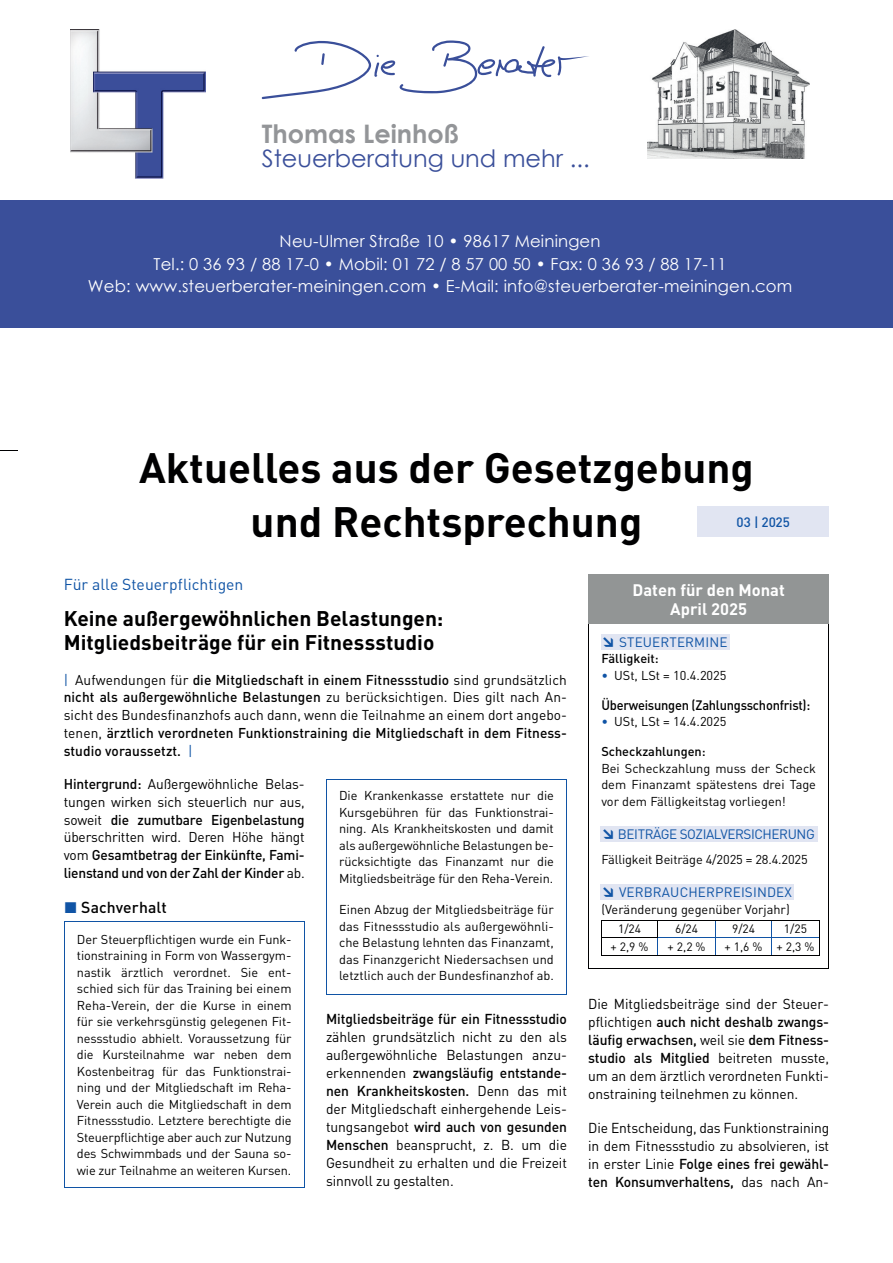
<style>
.page{position:relative;width:893px;height:1263px;background:#fff}
.page>*{position:absolute;margin:0;border:0;box-sizing:border-box;transform-origin:0 0}
.t1{font:700 42px/54px "DIN Pro";color:#000001;text-align:center}
.t2{font:700 25.5px "Century Gothic";color:#939598}
.t3{font:24px "Century Gothic";color:#3a4f9a}
.t4{font:700 21px/24px "DIN Pro";color:#000001}
.t5{font:16.5px/22.5px "Century Gothic";letter-spacing:.01em;color:#fff;text-align:center}
.t6{font:700 16.5px/19.5px "DIN Pro";color:#fff;text-align:center}
.t7{font:15.75px "DIN Pro";color:#1054a5}
.t8{font:500 15.75px "DIN Pro";letter-spacing:.005em;color:#000001}
.t9{font:14.25px/18px "DIN Pro";letter-spacing:-.005em;color:#000001;text-align:justify}
.t10{font:500 14.25px "DIN Pro";letter-spacing:-.005em;color:#000001}
.t11{font:500 14.1px/17.9px "DIN Pro";letter-spacing:-.01em;color:#000001;text-align:justify}
.t12{font:13.5px "DIN Pro";letter-spacing:.01em;color:#1054a5}
.t13{font:500 13.5px "DIN Pro";letter-spacing:-.015em;color:#000001;scale:.95 1}
.t14{font:13.5px "DIN Pro";letter-spacing:-.03em;color:#1054a5}
.t15{font:500 13.5px "DIN Pro";color:#1054a5}
.t16{font:12.75px/16.5px "DIN Pro";letter-spacing:-.01em;color:#000001;text-align:justify}
.t17{font:500 12.75px "DIN Pro";color:#000001}
.t18{font:12px "DIN Pro";color:#000001}
.s1{font-weight:400;color:#1054a5}
.s2{font-weight:400}
.s3{color:#1054a5}
.s4{font-weight:500}
.s5{font-weight:900}
</style>
<div class="page">
<div style="left:697px;top:506px;width:132px;height:31px;background:#e1e5f2"></div>
<div style="left:589px;top:574px;width:240px;height:50px;background:#929595"></div>
<hr style="left:588px;top:624px;width:1px;height:344px;background:#000001">
<hr style="left:828px;top:624px;width:1px;height:344px;background:#000001">
<hr style="left:588px;top:968px;width:241px;height:1px;background:#000001">
<hr style="left:588px;top:574px;width:241px;height:1px;background:#929595">
<hr style="left:588px;top:575px;width:1px;height:48px;background:#929595">
<hr style="left:588px;top:623px;width:241px;height:1px;background:#929595">
<div style="left:601px;top:634px;width:129px;height:15px;background:#e1e5f2"></div>
<div style="left:600px;top:826px;width:217px;height:15px;background:#e1e5f2"></div>
<div style="left:601px;top:885px;width:193px;height:15px;background:#e1e5f2"></div>
<hr style="left:601px;top:955px;width:56px;height:1px;background:#000001">
<hr style="left:657px;top:955px;width:59px;height:1px;background:#000001">
<hr style="left:716px;top:955px;width:55px;height:1px;background:#000001">
<hr style="left:771px;top:955px;width:49px;height:1px;background:#000001">
<svg style="left:601px;top:920px;width:219px;height:35px"></svg>
<hr style="left:601px;top:937px;width:57px;height:1px;background:#000001">
<hr style="left:64px;top:921px;width:241px;height:1px;background:#1054a5">
<hr style="left:64px;top:922px;width:1px;height:265px;background:#1054a5">
<hr style="left:304px;top:922px;width:1px;height:265px;background:#1054a5">
<hr style="left:64px;top:1187px;width:241px;height:1px;background:#1054a5">
<hr style="left:326px;top:779px;width:241px;height:1px;background:#1054a5">
<hr style="left:326px;top:780px;width:1px;height:214px;background:#1054a5">
<hr style="left:566px;top:780px;width:1px;height:214px;background:#1054a5">
<hr style="left:326px;top:994px;width:241px;height:1px;background:#1054a5">
<div style="left:0;top:200px;width:893px;height:127px;background:#3a4f9a"></div>
<img style="left:647px;top:30px;width:162px;height:128px">
<img style="left:70px;top:30px;width:135px;height:149px">
<svg style="left:262px;top:41px;width:327px;height:58px"></svg>
<h2 class="t2" style="left:262px;top:114px;width:199px">Thomas Leinhoß</h2>
<h3 class="t3" style="left:262px;top:142px;width:329px">Steuerberatung und mehr ...</h3>
<p class="t5" style="left:88px;top:230px;width:706px">Neu-Ulmer Straße 10 • 98617 Meiningen<br>Tel.: 0 36 93 / 88 17-0 • Mobil: 01 72 / 8 57 00 50 • Fax: 0 36 93 / 88 17-11<br>Web: www.steuerberater-meiningen.com • E-Mail: info@steuerberater-meiningen.com</p>
<h1 class="t1" style="left:139px;top:439px;width:616px">Aktuelles aus der Gesetzgebung und Rechtsprechung</h1>
<p class="t15" style="left:737px;top:513px;width:55px">03 | 2025</p>
<p class="t7" style="left:64px;top:574px;width:181px">Für alle Steuerpflichtigen</p>
<h3 class="t4" style="left:64px;top:606px;width:381px">Keine außergewöhnlichen Belastungen:<br>Mitgliedsbeiträge für ein Fitnessstudio</h3>
<p class="t11" style="left:64px;top:670px;width:505px"><span class="s1">|</span> <span class="s2">Aufwendungen für</span> die Mitgliedschaft in einem Fitnessstudio <span class="s2">sind grundsätzlich </span>nicht als außergewöhnliche Belastungen <span class="s2">zu berücksichtigen. Dies gilt nach An&shy;sicht des Bundesfinanzhofs auch dann, wenn die Teilnahme an einem dort angebo&shy;tenen,</span> ärztlich verordneten Funktionstraining die Mitgliedschaft in dem Fitness&shy;studio voraussetzt. <span class="s1">|</span></p>
<p class="t11" style="left:64px;top:774px;width:242px">Hintergrund: <span class="s2">Außergewöhnliche Belas&shy;tungen wirken sich steuerlich nur aus, soweit</span> die zumutbare Eigenbelastung <span class="s2">überschritten wird. Deren Höhe hängt vom</span> Gesamtbetrag der Einkünfte, Fami&shy;lienstand und von der Zahl der Kinder <span class="s2">ab.</span></p>
<p class="t8" style="left:64px;top:896px;width:104px"><span class="s3">◼</span> Sachverhalt</p>
<p class="t16" style="left:77px;top:930px;width:216px">Der Steuerpflichtigen wurde ein Funk&shy;tionstraining in Form von Wassergym&shy;nastik ärztlich verordnet. Sie ent&shy;schied sich für das Training bei einem Reha-Verein, der die Kurse in einem für sie verkehrsgünstig gelegenen Fit&shy;nessstudio abhielt. Voraussetzung für die Kursteilnahme war neben dem Kostenbeitrag für das Funktionstrai&shy;ning und der Mitgliedschaft im Reha-Verein auch die Mitgliedschaft in dem Fitnessstudio. Letztere berechtigte die Steuerpflichtige aber auch zur Nutzung des Schwimmbads und der Sauna so&shy;wie zur Teilnahme an weiteren Kursen.</p>
<p class="t16" style="left:339px;top:787px;width:216px">Die Krankenkasse erstattete nur die Kursgebühren für das Funktionstrai&shy;ning. Als Krankheitskosten und damit als außergewöhnliche Belastungen be&shy;rücksichtigte das Finanzamt nur die Mitgliedsbeiträge für den Reha-Verein.</p>
<p class="t16" style="left:339px;top:901px;width:216px">Einen Abzug der Mitgliedsbeiträge für das Fitnessstudio als außergewöhnli&shy;che Belastung lehnten das Finanzamt, das Finanzgericht Niedersachsen und letztlich auch der Bundesfinanzhof ab.</p>
<p class="t10" style="left:326px;top:1009px;width:242px">Mitgliedsbeiträge für ein Fitnessstudio</p>
<p class="t9" style="left:326px;top:1027px;width:242px">zählen grundsätzlich nicht zu den als außergewöhnliche Belastungen anzu&shy;erkennenden <span class="s4">zwangsläufig entstande&shy;nen Krankheitskosten.</span> Denn das mit der Mitgliedschaft einhergehende Leis&shy;tungsangebot <span class="s4">wird auch von gesunden Menschen</span> beansprucht, z. B. um die Gesundheit zu erhalten und die Freizeit sinnvoll zu gestalten.</p>
<p class="t6" style="left:633px;top:579px;width:154px">Daten für den Monat<br>April 2025</p>
<p class="t12" style="left:601px;top:633px;width:128px"><span class="s5">↘</span> STEUERTERMINE</p>
<p class="t17" style="left:601px;top:650px;width:59px">Fälligkeit:</p>
<p class="t16" style="left:601px;top:666px;width:127px"><span class="s3">•</span> USt, LSt = 10.4.2025</p>
<p class="t13" style="left:601px;top:696px;width:221px">Überweisungen (Zahlungsschonfrist):</p>
<p class="t16" style="left:601px;top:713px;width:127px"><span class="s3">•</span> USt, LSt = 14.4.2025</p>
<p class="t17" style="left:601px;top:743px;width:106px">Scheckzahlungen:</p>
<p class="t16" style="left:601px;top:759px;width:216px">Bei Scheckzahlung muss der Scheck dem Finanzamt spätestens drei Tage vor dem Fälligkeitstag vorliegen!</p>
<p class="t14" style="left:601px;top:825px;width:215px"><span class="s5">↘</span> BEITRÄGE SOZIALVERSICHERUNG</p>
<p class="t16" style="left:601px;top:851px;width:208px">Fälligkeit Beiträge 4/2025 = 28.4.2025</p>
<p class="t12" style="left:601px;top:883px;width:192px"><span class="s5">↘</span> VERBRAUCHERPREISINDEX</p>
<p class="t16" style="left:601px;top:900px;width:190px">(Veränderung gegenüber Vorjahr)</p>
<p class="t18" style="left:618px;top:921px;width:25px">1/24</p>
<p class="t18" style="left:675px;top:921px;width:25px">6/24</p>
<p class="t18" style="left:732px;top:921px;width:25px">9/24</p>
<p class="t18" style="left:784px;top:921px;width:25px">1/25</p>
<p class="t18" style="left:611px;top:939px;width:39px">+ 2,9 %</p>
<p class="t18" style="left:668px;top:939px;width:39px">+ 2,2 %</p>
<p class="t18" style="left:725px;top:939px;width:91px">+ 1,6 % + 2,3 %</p>
<p class="t9" style="left:588px;top:994px;width:242px">Die Mitgliedsbeiträge sind der Steuer&shy;pflichtigen <span class="s4">auch nicht deshalb zwangs&shy;läufig erwachsen,</span> weil sie <span class="s4">dem Fitness&shy;studio als Mitglied</span> beitreten musste, um an dem ärztlich verordneten Funkti&shy;onstraining teilnehmen zu können.</p>
<p class="t9" style="left:588px;top:1118px;width:242px">Die Entscheidung, das Funktionstraining in dem Fitnessstudio zu absolvieren, ist in erster Linie <span class="s4">Folge eines frei gewähl&shy;ten Konsumverhaltens,</span> das nach An-</p>
</div>
